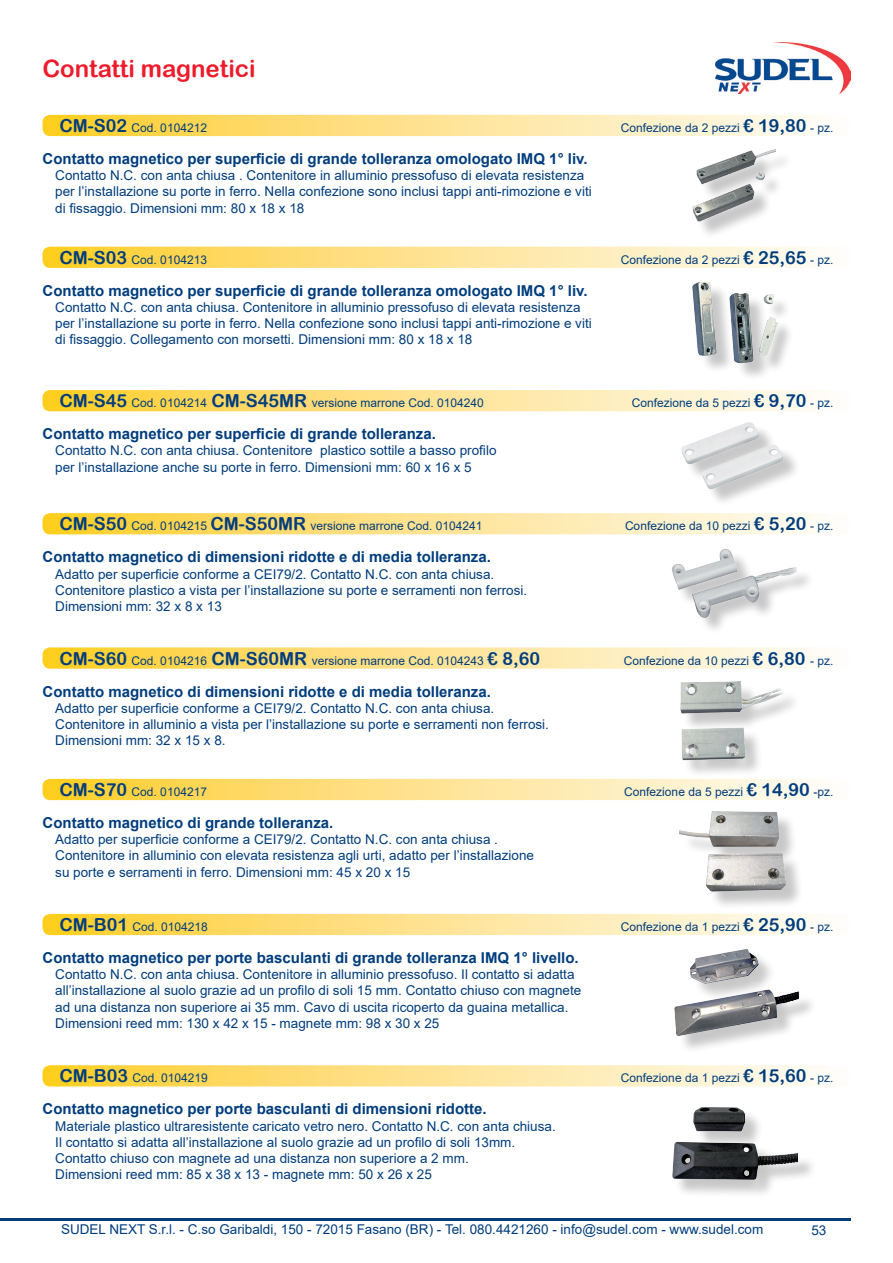
<style>
.page{position:relative;width:893px;height:1263px;background:#fff}
.page>*{position:absolute;margin:0;border:0;box-sizing:border-box;transform-origin:0 0}
.t1{font:24px "Arial Rounded MT Bold";color:#ee1b2b}
.t2{font:700 15px "Arial";color:#013d7d}
.t3{font:13.5px/16.2px "Arial";color:#013d7d}
.t4{font:12px "Arial";color:#013d7d}
.s1{font-family:"Arial Rounded MT Bold";font-size:18px}
</style>
<div class="page">
<img style="left:716px;top:43px;width:134px;height:51px">
<hr style="left:0;top:1218px;width:850px;height:2px;background:#013d7d">
<svg style="left:43px;top:115px;width:773px;height:21px;background:#fee390"></svg>
<svg style="left:43px;top:247px;width:773px;height:21px;background:#fee390"></svg>
<svg style="left:43px;top:390px;width:773px;height:21px;background:#fee390"></svg>
<svg style="left:43px;top:513px;width:773px;height:21px;background:#fee390"></svg>
<svg style="left:43px;top:647px;width:773px;height:22px;background:#fee494"></svg>
<svg style="left:43px;top:779px;width:773px;height:21px;background:#fee390"></svg>
<svg style="left:43px;top:914px;width:773px;height:21px;background:#fee390"></svg>
<svg style="left:43px;top:1065px;width:773px;height:21px;background:#fee391"></svg>
<div style="left:696px;top:152px;width:98px;height:88px;background:#231f20;opacity:.25"></div>
<img style="left:692px;top:149px;width:84px;height:76px">
<div style="left:695px;top:285px;width:100px;height:96px;background:#231f20;opacity:.25"></div>
<img style="left:692px;top:282px;width:85px;height:83px">
<div style="left:684px;top:425px;width:117px;height:82px;background:#231f20;opacity:.25"></div>
<img style="left:681px;top:422px;width:104px;height:68px">
<div style="left:674px;top:551px;width:141px;height:84px;background:#231f20;opacity:.25"></div>
<img style="left:672px;top:549px;width:124px;height:71px">
<div style="left:682px;top:684px;width:119px;height:94px;background:#231f20;opacity:.25"></div>
<img style="left:680px;top:681px;width:105px;height:79px">
<div style="left:683px;top:813px;width:121px;height:97px;background:#231f20;opacity:.25"></div>
<img style="left:680px;top:811px;width:106px;height:83px">
<div style="left:677px;top:952px;width:140px;height:102px;background:#231f20;opacity:.25"></div>
<img style="left:674px;top:949px;width:124px;height:92px">
<div style="left:675px;top:1109px;width:141px;height:89px;background:#231f20;opacity:.25"></div>
<img style="left:672px;top:1107px;width:126px;height:74px">
<h1 class="t1" style="left:43px;top:54px;width:215px">Contatti magnetici</h1>
<p class="t4" style="left:59px;top:120px;width:149px"><span class="s1">CM-S02</span> Cod. 0104212</p>
<p class="t4" style="left:621px;top:120px;width:214px">Confezione da 2 pezzi <span class="s1">€ 19,80</span> - pz.</p>
<p class="t2" style="left:43px;top:148px;width:546px">Contatto magnetico per superficie di grande tolleranza omologato IMQ 1° liv.</p>
<p class="t3" style="left:55px;top:167px;width:538px">Contatto N.C. con anta chiusa . Contenitore in alluminio pressofuso di elevata resistenza per l’installazione su porte in ferro. Nella confezione sono inclusi tappi anti-rimozione e viti di fissaggio. Dimensioni mm: 80 x 18 x 18</p>
<p class="t4" style="left:59px;top:251px;width:149px"><span class="s1">CM-S03</span> Cod. 0104213</p>
<p class="t4" style="left:621px;top:251px;width:214px">Confezione da 2 pezzi <span class="s1">€ 25,65</span> - pz.</p>
<p class="t2" style="left:43px;top:280px;width:546px">Contatto magnetico per superficie di grande tolleranza omologato IMQ 1° liv.</p>
<p class="t3" style="left:55px;top:299px;width:538px">Contatto N.C. con anta chiusa. Contenitore in alluminio pressofuso di elevata resistenza per l’installazione su porte in ferro. Nella confezione sono inclusi tappi anti-rimozione e viti di fissaggio. Collegamento con morsetti. Dimensioni mm: 80 x 18 x 18</p>
<p class="t4" style="left:59px;top:395px;width:426px"><span class="s1">CM-S45</span> Cod. 0104214 <span class="s1">CM-S45MR</span> versione marrone Cod. 0104240</p>
<p class="t4" style="left:632px;top:395px;width:203px">Confezione da 5 pezzi <span class="s1">€ 9,70</span> - pz.</p>
<p class="t2" style="left:43px;top:423px;width:395px">Contatto magnetico per superficie di grande tolleranza.</p>
<p class="t3" style="left:55px;top:442px;width:443px">Contatto N.C. con anta chiusa. Contenitore plastico sottile a basso profilo per l’installazione anche su porte in ferro. Dimensioni mm: 60 x 16 x 5</p>
<p class="t4" style="left:59px;top:518px;width:425px"><span class="s1">CM-S50</span> Cod. 0104215 <span class="s1">CM-S50MR</span> versione marrone Cod. 0104241</p>
<p class="t4" style="left:625px;top:518px;width:210px">Confezione da 10 pezzi <span class="s1">€ 5,20</span> - pz.</p>
<p class="t2" style="left:43px;top:546px;width:450px">Contatto magnetico di dimensioni ridotte e di media tolleranza.</p>
<p class="t3" style="left:55px;top:566px;width:473px">Adatto per superficie conforme a CEI79/2. Contatto N.C. con anta chiusa.<br>Contenitore plastico a vista per l’installazione su porte e serramenti non ferrosi.<br>Dimensioni mm: 32 x 8 x 13</p>
<p class="t4" style="left:59px;top:652px;width:482px"><span class="s1">CM-S60</span> Cod. 0104216 <span class="s1">CM-S60MR</span> versione marrone Cod. 0104243 <span class="s1">€ 8,60</span></p>
<p class="t4" style="left:624px;top:652px;width:211px">Confezione da 10 pezzi <span class="s1">€ 6,80</span> - pz.</p>
<p class="t2" style="left:43px;top:681px;width:450px">Contatto magnetico di dimensioni ridotte e di media tolleranza.</p>
<p class="t3" style="left:55px;top:700px;width:495px">Adatto per superficie conforme a CEI79/2. Contatto N.C. con anta chiusa.<br>Contenitore in alluminio a vista per l’installazione su porte e serramenti non ferrosi.<br>Dimensioni mm: 32 x 15 x 8.</p>
<p class="t4" style="left:59px;top:783px;width:149px"><span class="s1">CM-S70</span> Cod. 0104217</p>
<p class="t4" style="left:624px;top:783px;width:211px">Confezione da 5 pezzi <span class="s1">€ 14,90</span> -pz.</p>
<p class="t2" style="left:43px;top:812px;width:292px">Contatto magnetico di grande tolleranza.</p>
<p class="t3" style="left:55px;top:831px;width:480px">Adatto per superficie conforme a CEI79/2. Contatto N.C. con anta chiusa .<br>Contenitore in alluminio con elevata resistenza agli urti, adatto per l’installazione su porte e serramenti in ferro. Dimensioni mm: 45 x 20 x 15</p>
<p class="t4" style="left:59px;top:918px;width:150px"><span class="s1">CM-B01</span> Cod. 0104218</p>
<p class="t4" style="left:621px;top:918px;width:214px">Confezione da 1 pezzi <span class="s1">€ 25,90</span> - pz.</p>
<p class="t2" style="left:43px;top:947px;width:538px">Contatto magnetico per porte basculanti di grande tolleranza IMQ 1° livello.</p>
<p class="t3" style="left:55px;top:966px;width:527px">Contatto N.C. con anta chiusa. Contenitore in alluminio pressofuso. Il contatto si adatta all’installazione al suolo grazie ad un profilo di soli 15 mm. Contatto chiuso con magnete ad una distanza non superiore ai 35 mm. Cavo di uscita ricoperto da guaina metallica.<br>Dimensioni reed mm: 130 x 42 x 15 - magnete mm: 98 x 30 x 25</p>
<p class="t4" style="left:59px;top:1070px;width:150px"><span class="s1">CM-B03</span> Cod. 0104219</p>
<p class="t4" style="left:621px;top:1070px;width:214px">Confezione da 1 pezzi <span class="s1">€ 15,60</span> - pz.</p>
<p class="t2" style="left:43px;top:1098px;width:446px">Contatto magnetico per porte basculanti di dimensioni ridotte.</p>
<p class="t3" style="left:55px;top:1118px;width:502px">Materiale plastico ultraresistente caricato vetro nero. Contatto N.C. con anta chiusa.<br>Il contatto si adatta all’installazione al suolo grazie ad un profilo di soli 13mm.<br>Contatto chiuso con magnete ad una distanza non superiore a 2 mm.<br>Dimensioni reed mm: 85 x 38 x 13 - magnete mm: 50 x 26 x 25</p>
<p class="t3" style="left:61px;top:1220px;width:704px">SUDEL NEXT S.r.l. - C.so Garibaldi, 150 - 72015 Fasano (BR) - Tel. 080.4421260 - info@sudel.com - www.sudel.com</p>
<p class="t3" style="left:811px;top:1222px;width:17px">53</p>
</div>
